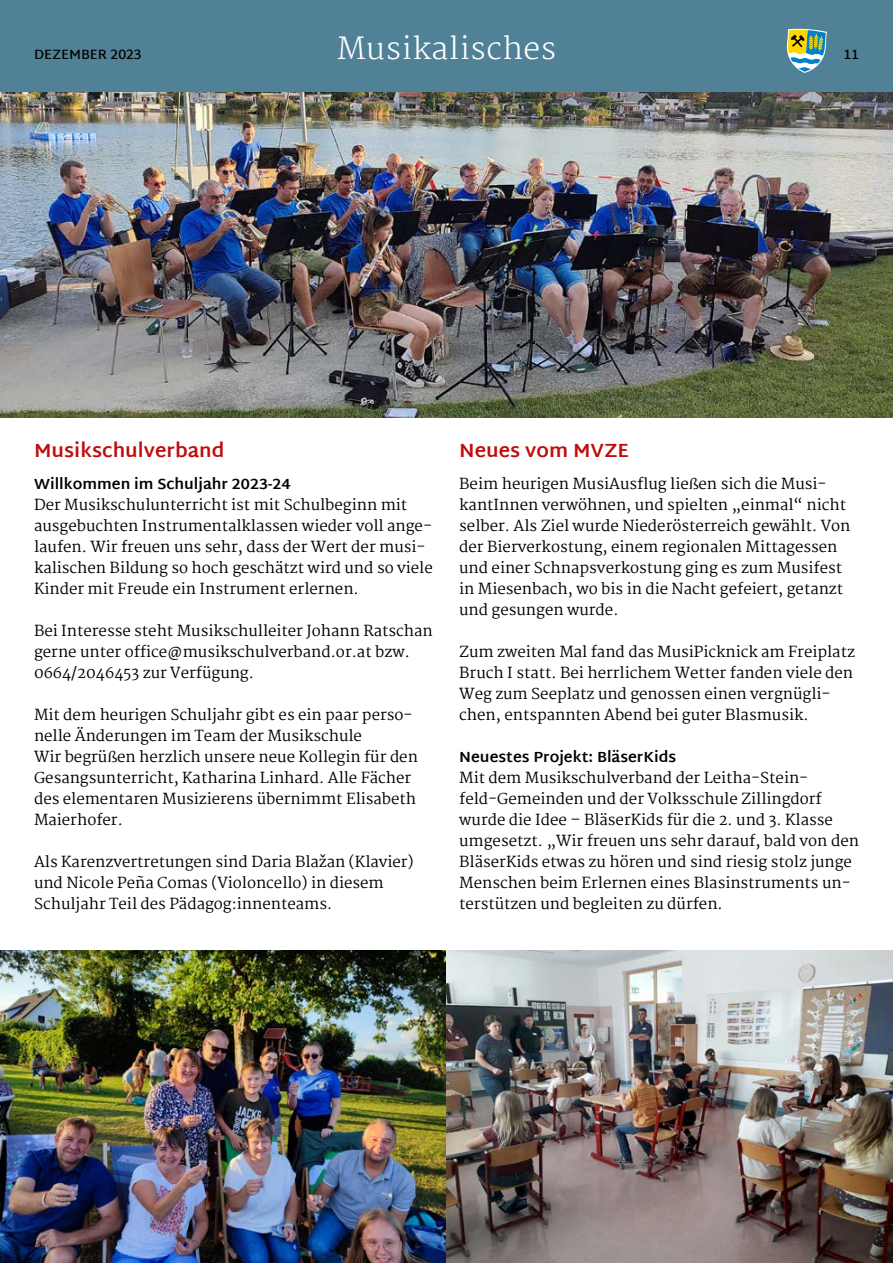
<style>
.page{position:relative;width:893px;height:1263px;background:#fff}
.page>*{position:absolute;margin:0;border:0;box-sizing:border-box;transform-origin:0 0}
.t1{font:200 30px "Martel";letter-spacing:.02em;color:#fff}
.t2{font:700 19.5px "Martel Sans";color:#c00d0e}
.t3{font:15px/21px "Martel";color:#000}
.t4{font:700 15px "Martel Sans";color:#000}
.t5{font:600 13.5px "Martel Sans";color:#000}
</style>
<div class="page">
<div style="left:0;top:0;width:893px;height:93px;background:#518196"></div>
<svg style="left:787px;top:28px;width:40px;height:45px"></svg>
<img style="left:0;top:93px;width:893px;height:325px">
<img style="left:0;top:951px;width:893px;height:312px">
<p class="t5" style="left:34px;top:47px;width:109px">DEZEMBER 2023</p>
<h1 class="t1" style="left:337px;top:31px;width:221px">Musikalisches</h1>
<p class="t5" style="left:843px;top:47px;width:17px">11</p>
<h2 class="t2" style="left:34px;top:439px;width:192px">Musikschulverband</h2>
<p class="t4" style="left:34px;top:475px;width:258px">Willkommen im Schuljahr 2023-24</p>
<p class="t3" style="left:34px;top:494px;width:400px">Der Musikschulunterricht ist mit Schulbeginn mit ausgebuchten Instrumentalklassen wieder voll ange&shy;laufen. Wir freuen uns sehr, dass der Wert der musi&shy;kalischen Bildung so hoch geschätzt wird und so viele Kinder mit Freude ein Instrument erlernen.</p>
<p class="t3" style="left:34px;top:620px;width:400px">Bei Interesse steht Musikschulleiter Johann Ratschan gerne unter office@musikschulverband.or.at bzw.<br>0664/2046453 zur Verfügung.</p>
<p class="t3" style="left:34px;top:704px;width:385px">Mit dem heurigen Schuljahr gibt es ein paar perso&shy;nelle Änderungen im Team der Musikschule<br>Wir begrüßen herzlich unsere neue Kollegin für den Gesangsunterricht, Katharina Linhard. Alle Fächer des elementaren Musizierens übernimmt Elisabeth Maierhofer.</p>
<p class="t3" style="left:34px;top:851px;width:381px">Als Karenzvertretungen sind Daria Blažan (Klavier) und Nicole Peña Comas (Violoncello) in diesem<br>Schuljahr Teil des Pädagog:innenteams.</p>
<h2 class="t2" style="left:459px;top:439px;width:171px">Neues vom MVZE</h2>
<p class="t3" style="left:459px;top:473px;width:393px">Beim heurigen MusiAusflug ließen sich die Musi&shy;kantInnen verwöhnen, und spielten „einmal“ nicht selber. Als Ziel wurde Niederösterreich gewählt. Von der Bierverkostung, einem regionalen Mittagessen und einer Schnapsverkostung ging es zum Musifest in Miesenbach, wo bis in die Nacht gefeiert, getanzt und gesungen wurde.</p>
<p class="t3" style="left:459px;top:641px;width:397px">Zum zweiten Mal fand das MusiPicknick am Freiplatz Bruch I statt. Bei herrlichem Wetter fanden viele den Weg zum Seeplatz und genossen einen vergnügli&shy;chen, entspannten Abend bei guter Blasmusik.</p>
<p class="t4" style="left:459px;top:748px;width:219px">Neuestes Projekt: BläserKids</p>
<p class="t3" style="left:459px;top:767px;width:401px">Mit dem Musikschulverband der Leitha-Stein&shy;feld-Gemeinden und der Volksschule Zillingdorf wurde die Idee – BläserKids für die 2. und 3. Klasse umgesetzt. „Wir freuen uns sehr darauf, bald von den BläserKids etwas zu hören und sind riesig stolz junge Menschen beim Erlernen eines Blasinstruments un&shy;terstützen und begleiten zu dürfen.</p>
</div>
